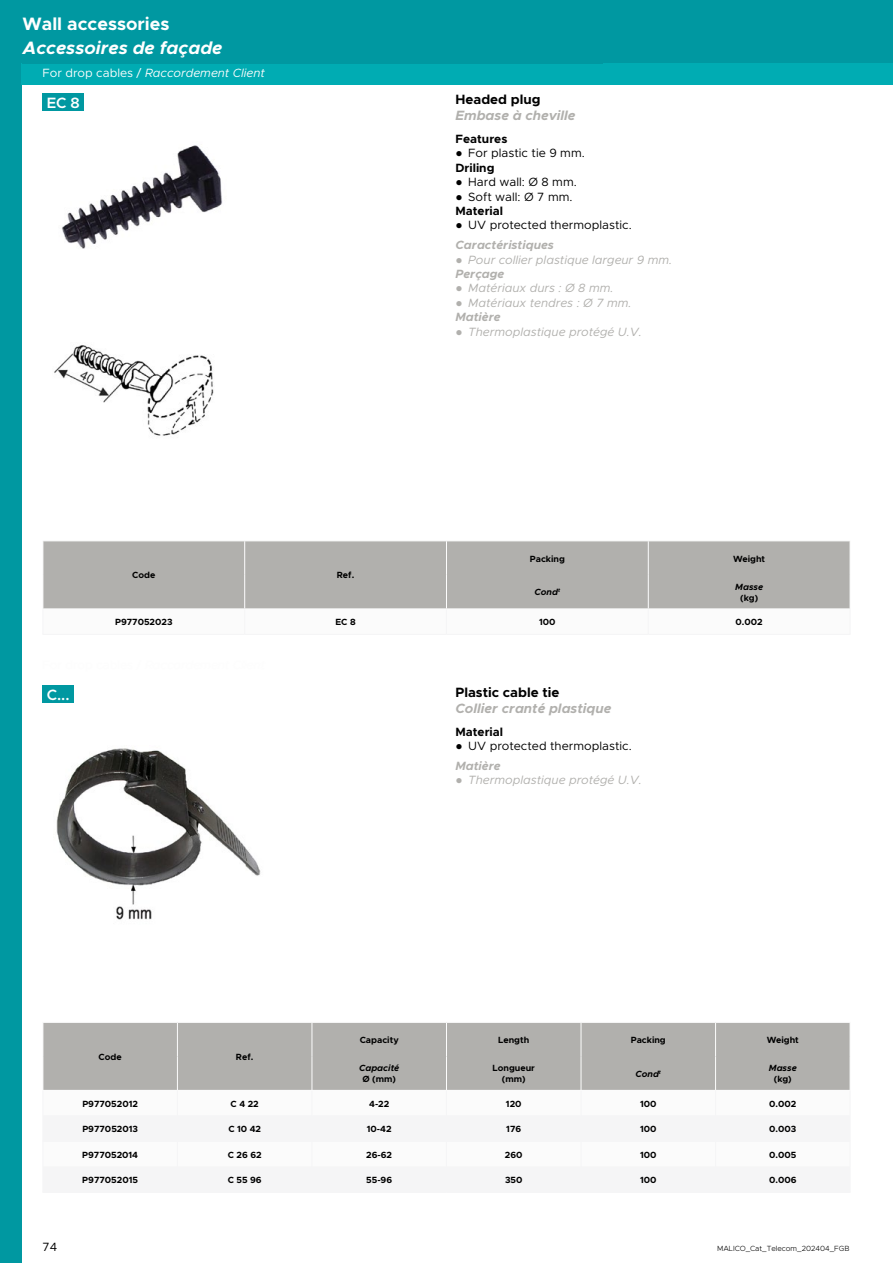
<style>
.page{position:relative;width:893px;height:1263px;background:#fff}
.page>*{position:absolute;margin:0;border:0;box-sizing:border-box;transform-origin:0 0}
.t1{font:italic 700 18px "Metropolis";color:#fff}
.t2{font:700 18px "Metropolis";color:#fff}
.t3{font:600 15px "Metropolis";color:#fff}
.t4{font:italic 700 13.5px "Metropolis";color:#b1b0ad}
.t5{font:700 13.5px "Metropolis";color:#000}
.t6{font:italic 12px/14.4px "Metropolis";color:#b1b0ad}
.t7{font:12px/14.4px "Metropolis";color:#000}
.t8{font:italic 12px "Metropolis";color:#fdfdfd}
.t9{font:700 12px "Metropolis";color:#000}
.t10{font:700 9px/10.8px "Metropolis";color:#000;text-align:center}
.t11{font:italic 700 9px "Metropolis";color:#000}
.t12{font:300 7.5px "Metropolis";color:#000}
.s1{font-style:normal}
.s2{font-family:"Arial"}
.s3{font-weight:700}
.s4{font-weight:700;font-style:italic;color:#b1b0ad}
.s5{font-family:"Arial";font-style:normal}
</style>
<div class="page">
<div style="left:0;top:0;width:893px;height:64px;background:#0098a1"></div>
<div style="left:0;top:0;width:21px;height:1263px;background:#0098a1"></div>
<div style="left:21px;top:64px;width:872px;height:21px;background:#00acb3"></div>
<div style="left:43px;top:93px;width:41px;height:17px;background:#0098a1"></div>
<img style="left:62px;top:145px;width:161px;height:104px">
<img style="left:54px;top:345px;width:160px;height:91px">
<div style="left:44px;top:541px;width:806px;height:67px;background:#b1b0ad"></div>
<hr style="left:244px;top:541px;width:1px;height:34px;background:#fdfdfd">
<hr style="left:244px;top:575px;width:1px;height:33px;background:#fdfdfd">
<hr style="left:446px;top:541px;width:1px;height:34px;background:#fdfdfd">
<hr style="left:648px;top:541px;width:1px;height:34px;background:#fdfdfd">
<hr style="left:446px;top:575px;width:1px;height:33px;background:#fdfdfd">
<hr style="left:648px;top:575px;width:1px;height:33px;background:#fdfdfd">
<hr style="left:43px;top:634px;width:202px;height:1px;background:#f5f5f6">
<hr style="left:245px;top:634px;width:201px;height:1px;background:#f5f5f6">
<hr style="left:446px;top:634px;width:202px;height:1px;background:#f5f5f6">
<hr style="left:648px;top:634px;width:202px;height:1px;background:#f5f5f6">
<div style="left:43px;top:686px;width:31px;height:17px;background:#0098a1"></div>
<img style="left:56px;top:748px;width:205px;height:172px">
<div style="left:44px;top:1023px;width:806px;height:67px;background:#b1b0ad"></div>
<hr style="left:177px;top:1023px;width:1px;height:33px;background:#fdfdfd">
<hr style="left:177px;top:1056px;width:1px;height:34px;background:#fdfdfd">
<hr style="left:312px;top:1023px;width:1px;height:33px;background:#fdfdfd">
<hr style="left:446px;top:1023px;width:1px;height:33px;background:#fdfdfd">
<hr style="left:581px;top:1023px;width:1px;height:33px;background:#fdfdfd">
<hr style="left:715px;top:1023px;width:1px;height:33px;background:#fdfdfd">
<hr style="left:312px;top:1056px;width:1px;height:34px;background:#fdfdfd">
<hr style="left:446px;top:1056px;width:1px;height:34px;background:#fdfdfd">
<hr style="left:581px;top:1056px;width:1px;height:34px;background:#fdfdfd">
<hr style="left:715px;top:1056px;width:1px;height:34px;background:#fdfdfd">
<hr style="left:43px;top:1115px;width:134px;height:1px;background:#f5f5f6">
<hr style="left:177px;top:1115px;width:135px;height:1px;background:#f5f5f6">
<hr style="left:312px;top:1115px;width:134px;height:1px;background:#f5f5f6">
<hr style="left:446px;top:1115px;width:135px;height:1px;background:#f5f5f6">
<hr style="left:581px;top:1115px;width:134px;height:1px;background:#f5f5f6">
<hr style="left:715px;top:1115px;width:135px;height:1px;background:#f5f5f6">
<hr style="left:43px;top:1141px;width:134px;height:1px;background:#f5f5f6">
<hr style="left:177px;top:1141px;width:135px;height:1px;background:#f5f5f6">
<hr style="left:312px;top:1141px;width:134px;height:1px;background:#f5f5f6">
<hr style="left:446px;top:1141px;width:135px;height:1px;background:#f5f5f6">
<hr style="left:581px;top:1141px;width:134px;height:1px;background:#f5f5f6">
<hr style="left:715px;top:1141px;width:135px;height:1px;background:#f5f5f6">
<hr style="left:43px;top:1166px;width:134px;height:1px;background:#f5f5f6">
<hr style="left:177px;top:1166px;width:135px;height:1px;background:#f5f5f6">
<hr style="left:312px;top:1166px;width:134px;height:1px;background:#f5f5f6">
<hr style="left:446px;top:1166px;width:135px;height:1px;background:#f5f5f6">
<hr style="left:581px;top:1166px;width:134px;height:1px;background:#f5f5f6">
<hr style="left:715px;top:1166px;width:135px;height:1px;background:#f5f5f6">
<hr style="left:43px;top:1192px;width:134px;height:1px;background:#f5f5f6">
<hr style="left:177px;top:1192px;width:135px;height:1px;background:#f5f5f6">
<hr style="left:312px;top:1192px;width:134px;height:1px;background:#f5f5f6">
<hr style="left:446px;top:1192px;width:135px;height:1px;background:#f5f5f6">
<hr style="left:581px;top:1192px;width:134px;height:1px;background:#f5f5f6">
<hr style="left:715px;top:1192px;width:135px;height:1px;background:#f5f5f6">
<h1 class="t2" style="left:23px;top:13px;width:148px">Wall accessories</h1>
<h1 class="t1" style="left:23px;top:37px;width:201px">Accessoires de façade</h1>
<h3 class="t8" style="left:43px;top:65px;width:224px"><span class="s1">For drop cables /</span> Raccordement Client</h3>
<h2 class="t3" style="left:47px;top:93px;width:35px">EC 8</h2>
<p class="t10" style="left:132px;top:570px;width:25px">Code</p>
<p class="t10" style="left:337px;top:570px;width:19px">Ref.</p>
<h3 class="t5" style="left:455px;top:91px;width:87px">Headed plug</h3>
<h3 class="t4" style="left:455px;top:107px;width:122px">Embase à cheville</h3>
<h3 class="t9" style="left:455px;top:131px;width:53px">Features</h3>
<h3 class="t7" style="left:455px;top:146px;width:131px"><span class="s2">●</span> For plastic tie 9 mm.<br><span class="s3">Driling</span></h3>
<h3 class="t7" style="left:455px;top:175px;width:123px"><span class="s2">●</span> Hard wall: Ø 8 mm.</h3>
<h3 class="t7" style="left:455px;top:189px;width:119px"><span class="s2">●</span> Soft wall: Ø 7 mm.<br><span class="s3">Material</span></h3>
<h3 class="t7" style="left:455px;top:215px;width:178px;line-height:19.8px"><span class="s2">●</span> UV protected thermoplastic.<br><span class="s4">Caractéristiques</span></h3>
<h3 class="t6" style="left:455px;top:252px;width:217px"><span class="s5">●</span> Pour collier plastique largeur 9 mm.<br><span class="s3">Perçage</span></h3>
<h3 class="t6" style="left:455px;top:281px;width:158px"><span class="s5">●</span> Matériaux durs : Ø 8 mm.</h3>
<h3 class="t6" style="left:455px;top:296px;width:176px"><span class="s5">●</span> Matériaux tendres : Ø 7 mm.<br><span class="s3">Matière</span></h3>
<h3 class="t6" style="left:455px;top:324px;width:186px"><span class="s5">●</span> Thermoplastique protégé U.V.</h3>
<p class="t10" style="left:530px;top:553px;width:37px">Packing</p>
<p class="t10" style="left:733px;top:553px;width:33px">Weight</p>
<p class="t11" style="left:535px;top:586px;width:27px">Cond<sup>t</sup></p>
<p class="t11" style="left:735px;top:581px;width:29px">Masse</p>
<p class="t10" style="left:740px;top:592px;width:19px">(kg)</p>
<h2 class="t3" style="left:47px;top:686px;width:24px">C...</h2>
<p class="t10" style="left:115px;top:617px;width:59px">P977052023</p>
<p class="t10" style="left:335px;top:617px;width:22px">EC 8</p>
<p class="t10" style="left:539px;top:617px;width:18px">100</p>
<p class="t10" style="left:736px;top:617px;width:29px">0.002</p>
<h3 class="t5" style="left:455px;top:683px;width:106px">Plastic cable tie</h3>
<h3 class="t4" style="left:455px;top:699px;width:157px">Collier cranté plastique</h3>
<h3 class="t9" style="left:455px;top:724px;width:49px">Material</h3>
<h3 class="t7" style="left:455px;top:736px;width:178px;line-height:19.8px"><span class="s2">●</span> UV protected thermoplastic.<br><span class="s4">Matière</span></h3>
<h3 class="t6" style="left:455px;top:773px;width:186px"><span class="s5">●</span> Thermoplastique protégé U.V.</h3>
<p class="t10" style="left:99px;top:1051px;width:25px">Code</p>
<p class="t10" style="left:236px;top:1051px;width:19px">Ref.</p>
<p class="t10" style="left:360px;top:1034px;width:41px">Capacity</p>
<p class="t10" style="left:498px;top:1034px;width:33px">Length</p>
<p class="t10" style="left:631px;top:1034px;width:37px">Packing</p>
<p class="t10" style="left:767px;top:1034px;width:33px">Weight</p>
<p class="t11" style="left:359px;top:1062px;width:42px">Capacité</p>
<p class="t10" style="left:362px;top:1074px;width:35px">Ø (mm)</p>
<p class="t10" style="left:493px;top:1063px;width:44px">Longueur (mm)</p>
<p class="t11" style="left:635px;top:1068px;width:27px">Cond<sup>t</sup></p>
<p class="t11" style="left:769px;top:1062px;width:29px">Masse</p>
<p class="t10" style="left:774px;top:1074px;width:19px">(kg)</p>
<p class="t10" style="left:82px;top:1098px;width:57px">P977052012</p>
<p class="t10" style="left:231px;top:1098px;width:30px">C 4 22</p>
<p class="t10" style="left:369px;top:1098px;width:22px">4-22</p>
<p class="t10" style="left:506px;top:1098px;width:17px">120</p>
<p class="t10" style="left:640px;top:1098px;width:18px">100</p>
<p class="t10" style="left:769px;top:1098px;width:29px">0.002</p>
<p class="t10" style="left:82px;top:1124px;width:57px">P977052013</p>
<p class="t10" style="left:228px;top:1124px;width:34px">C 10 42</p>
<p class="t10" style="left:367px;top:1124px;width:26px">10-42</p>
<p class="t10" style="left:506px;top:1124px;width:16px">176</p>
<p class="t10" style="left:640px;top:1124px;width:18px">100</p>
<p class="t10" style="left:769px;top:1124px;width:29px">0.003</p>
<p class="t10" style="left:82px;top:1149px;width:57px">P977052014</p>
<p class="t10" style="left:228px;top:1149px;width:35px">C 26 62</p>
<p class="t10" style="left:366px;top:1149px;width:27px">26-62</p>
<p class="t10" style="left:505px;top:1149px;width:19px">260</p>
<p class="t10" style="left:640px;top:1149px;width:18px">100</p>
<p class="t10" style="left:769px;top:1149px;width:29px">0.005</p>
<p class="t10" style="left:82px;top:1175px;width:57px">P977052015</p>
<p class="t10" style="left:228px;top:1175px;width:35px">C 55 96</p>
<p class="t10" style="left:366px;top:1175px;width:27px">55-96</p>
<p class="t10" style="left:505px;top:1175px;width:19px">350</p>
<p class="t10" style="left:640px;top:1175px;width:18px">100</p>
<p class="t10" style="left:769px;top:1175px;width:29px">0.006</p>
<h3 class="t7" style="left:43px;top:1239px;width:16px">74</h3>
<p class="t12" style="left:717px;top:1243px;width:134px">MALICO_Cat_Telecom_202404_FGB</p>
</div>
